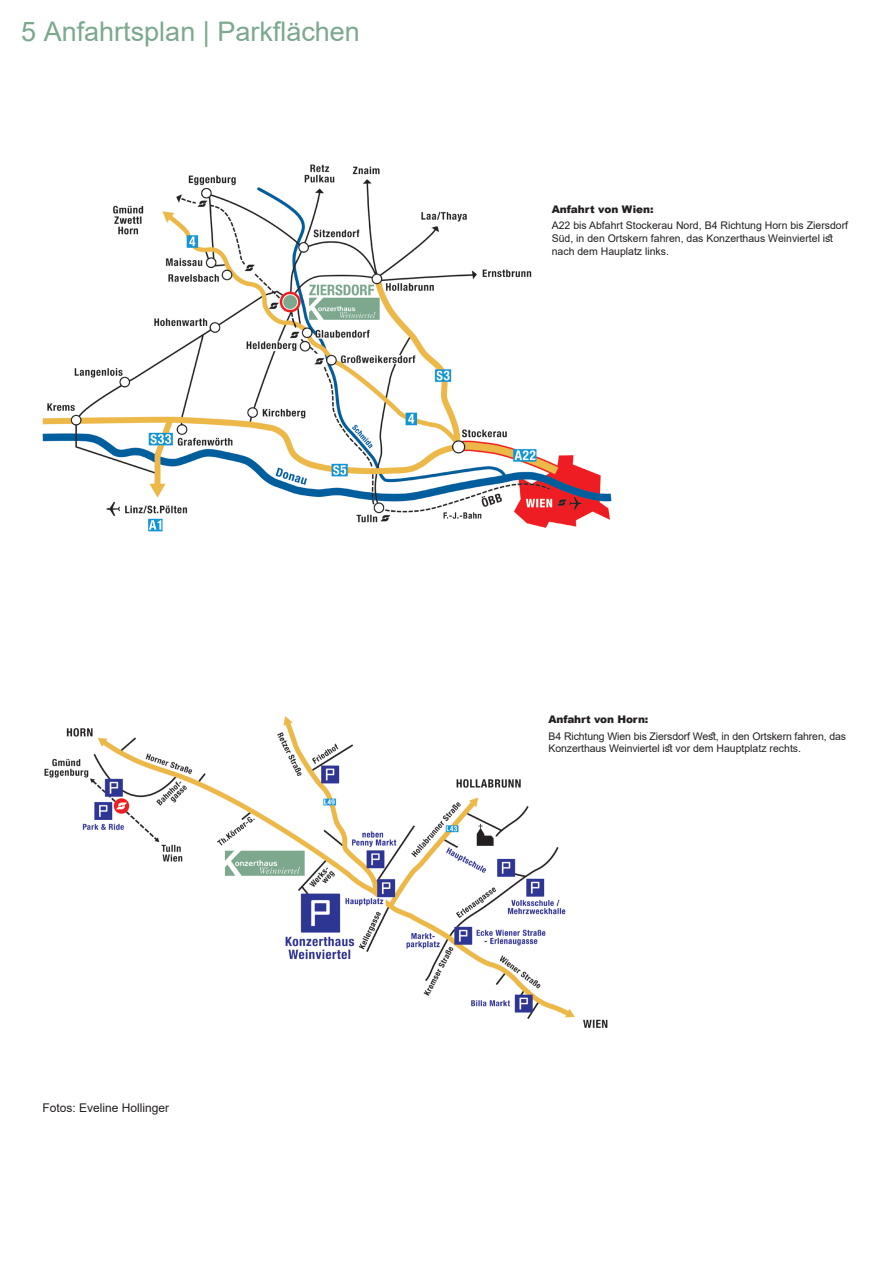
<style>
.page{position:relative;width:893px;height:1263px;background:#fff}
.page>*{position:absolute;margin:0;border:0;box-sizing:border-box;transform-origin:0 0}
.t1{font:27px "Arial";color:#7ca88f}
.t2{font:12px "Arial";color:#231f20}
.t3{font:10.5px/12.8px "Arial";color:#231f20}
.t4{font:900 10.5px "Arial";letter-spacing:-.005em;color:#231f20}
</style>
<div class="page">
<img style="left:43px;top:164px;width:569px;height:368px">
<img style="left:44px;top:716px;width:564px;height:312px">
<h1 class="t1" style="left:21px;top:13px;width:340px">5 Anfahrtsplan | Parkflächen</h1>
<p class="t2" style="left:43px;top:1099px;width:128px">Fotos: Eveline Hollinger</p>
<p class="t4" style="left:552px;top:202px;width:104px">Anfahrt von Wien:</p>
<p class="t3" style="left:552px;top:219px;width:298px">A22 bis Abfahrt Stockerau Nord, B4 Richtung Horn bis Ziersdorf<br>Süd, in den Ortskern fahren, das Konzerthaus Weinviertel ist nach dem Hauplatz links.</p>
<p class="t4" style="left:549px;top:712px;width:101px">Anfahrt von Horn:</p>
<p class="t3" style="left:549px;top:729px;width:299px">B4 Richtung Wien bis Ziersdorf West, in den Ortskern fahren, das<br>Konzerthaus Weinviertel ist vor dem Hauptplatz rechts.</p>
</div>
